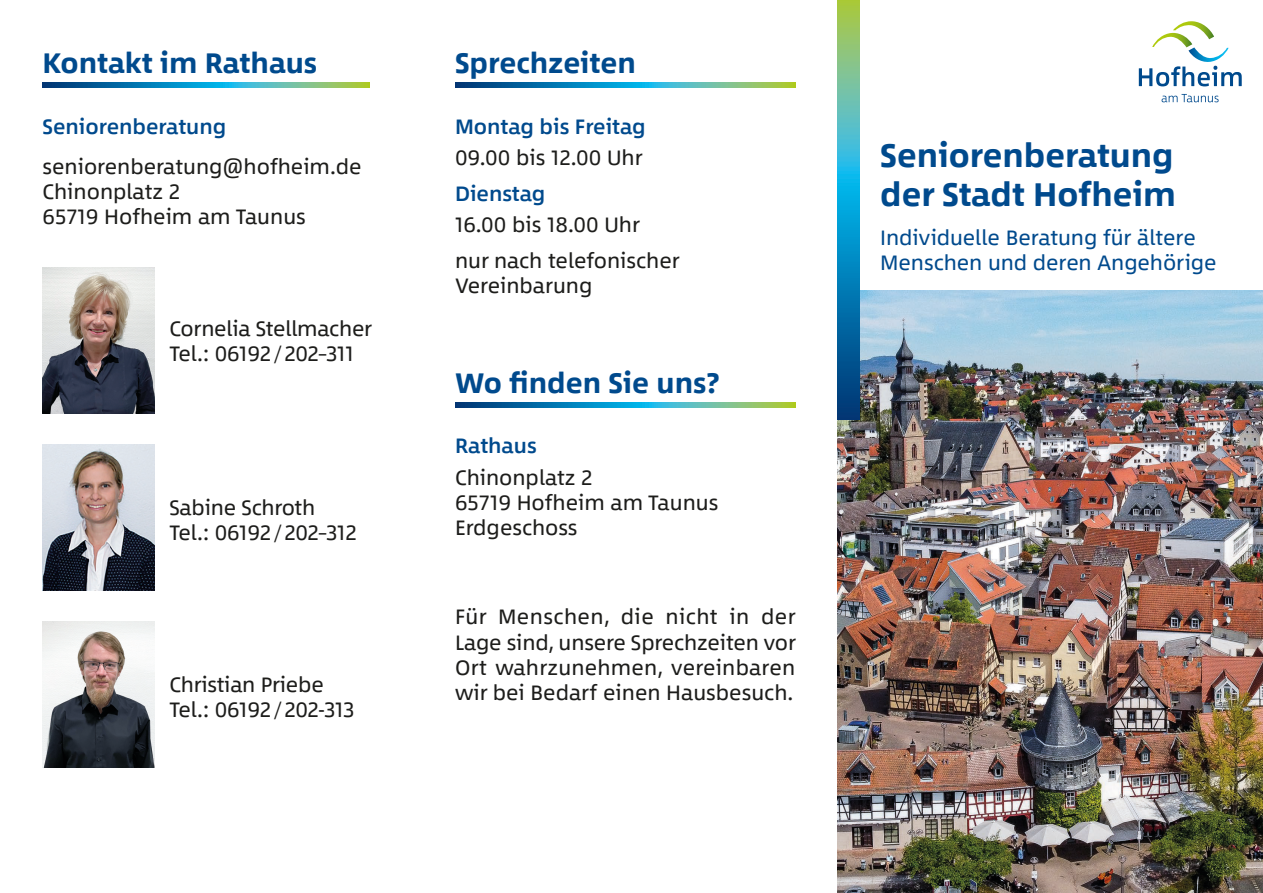
<style>
.page{position:relative;width:1263px;height:893px;background:#fff}
.page>*{position:absolute;margin:0;border:0;box-sizing:border-box;transform-origin:0 0}
.t1{font:700 33px/39px "Between 1";color:#004a8d}
.Headline{font:700 28.5px "Between 1";color:#004a8d}
.Blocksatz{font:21px/25.2px "Between 1";color:#1d1d1b;text-align:justify}
.t2{font:21px/25.5px "Between 1";letter-spacing:-.005em;color:#004a8d}
.t3{font:500 21px "Between 1";color:#004a8d}
</style>
<div class="page">
<svg style="left:1161px;top:94px;width:57px;height:8px"></svg>
<svg style="left:1139px;top:21px;width:103px;height:65px"></svg>
<img style="left:838px;top:291px;width:425px;height:602px">
<img style="left:43px;top:268px;width:111px;height:145px">
<img style="left:43px;top:445px;width:111px;height:145px">
<img style="left:43px;top:622px;width:111px;height:145px">
<svg style="left:43px;top:83px;width:327px;height:5px;background:#3297a5"></svg>
<svg style="left:455px;top:83px;width:340px;height:5px;background:#3297a5"></svg>
<svg style="left:455px;top:402px;width:340px;height:5px;background:#3297a5"></svg>
<svg style="left:838px;top:0;width:21px;height:420px;background:#2f96a8"></svg>
<p class="Headline" style="left:43px;top:46px;width:276px">Kontakt im Rathaus</p>
<p class="t3" style="left:43px;top:114px;width:185px">Seniorenberatung</p>
<p class="Blocksatz" style="left:43px;top:154px;width:321px">seniorenberatung@hofheim.de</p>
<p class="Blocksatz" style="left:43px;top:179px;width:139px">Chinonplatz 2</p>
<p class="Blocksatz" style="left:43px;top:204px;width:265px">65719 Hofheim am Taunus</p>
<p class="Blocksatz" style="left:169px;top:316px;width:204px">Cornelia Stellmacher</p>
<p class="Blocksatz" style="left:169px;top:341px;width:186px">Tel.: 06192/202–311</p>
<p class="Blocksatz" style="left:169px;top:494px;width:147px">Sabine Schroth</p>
<p class="Blocksatz" style="left:169px;top:520px;width:189px">Tel.: 06192/202–312</p>
<p class="Blocksatz" style="left:169px;top:672px;width:156px">Christian Priebe</p>
<p class="Blocksatz" style="left:169px;top:697px;width:187px">Tel.: 06192/202-313</p>
<p class="Headline" style="left:455px;top:46px;width:182px">Sprechzeiten</p>
<p class="t3" style="left:455px;top:114px;width:192px">Montag bis Freitag</p>
<p class="Blocksatz" style="left:455px;top:145px;width:189px">09.00 bis 12.00 Uhr</p>
<p class="t3" style="left:455px;top:180px;width:92px">Dienstag</p>
<p class="Blocksatz" style="left:455px;top:212px;width:187px">16.00 bis 18.00 Uhr</p>
<p class="Blocksatz" style="left:455px;top:247px;width:226px">nur nach telefonischer<br>Vereinbarung</p>
<p class="Headline" style="left:455px;top:365px;width:266px">Wo finden Sie uns?</p>
<p class="t3" style="left:455px;top:433px;width:83px">Rathaus</p>
<p class="Blocksatz" style="left:455px;top:464px;width:139px">Chinonplatz 2</p>
<p class="Blocksatz" style="left:455px;top:490px;width:265px">65719 Hofheim am Taunus</p>
<p class="Blocksatz" style="left:455px;top:515px;width:124px">Erdgeschoss</p>
<p class="Blocksatz" style="left:455px;top:604px;width:342px">Für Menschen, die nicht in der Lage sind, unsere Sprechzeiten vor Ort wahrzunehmen, vereinbaren wir bei Bedarf einen Hausbesuch.</p>
<p class="t1" style="left:880px;top:136px;width:297px">Seniorenberatung der Stadt Hofheim</p>
<p class="t2" style="left:880px;top:224px;width:338px">Individuelle Beratung für ältere<br>Menschen und deren Angehörige</p>
</div>
